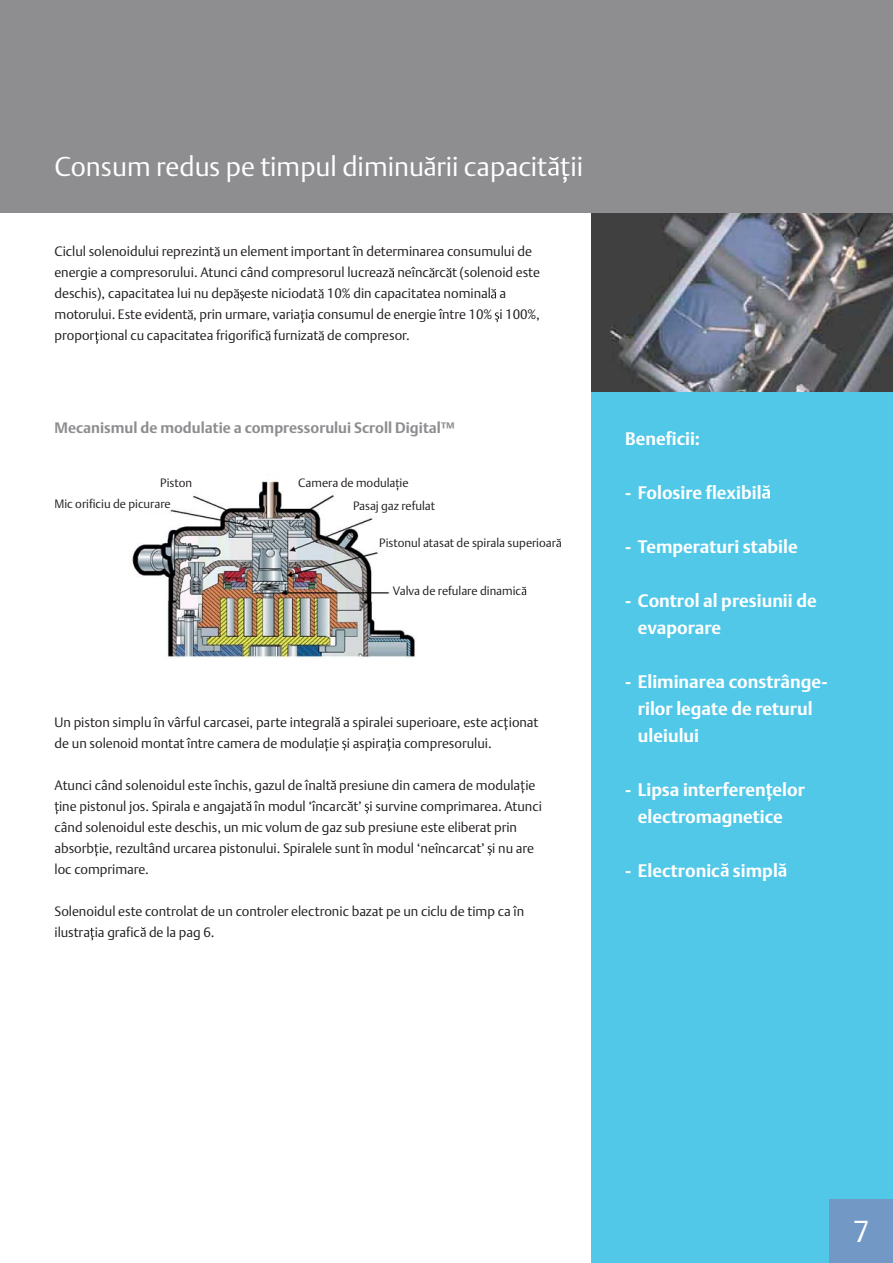
<style>
.page{position:relative;width:893px;height:1263px;background:#fff}
.page>*{position:absolute;margin:0;border:0;box-sizing:border-box;transform-origin:0 0}
.t1{font:30px "DTL Argo T Light";color:#fff}
.t2{font:27px "DTL Argo T Light";color:#fff}
.t3{font:700 18px/27px "DTL Argo T";color:#fff}
.t4{font:700 15px "DTL Argo T";color:#8e8e91}
.t5{font:13.5px/21px "DTL Argo T Light";color:#231f20}
.t6{font:12px/23.2px "DTL Argo T Light";color:#231f20}
</style>
<div class="page">
<div style="left:591px;top:0;width:302px;height:1263px;background:#51c8e8"></div>
<div style="left:829px;top:1199px;width:64px;height:64px;background:#7299c6"></div>
<div style="left:0;top:0;width:893px;height:213px;background:#8e8e91"></div>
<svg style="left:335px;top:717px;width:5px;height:10px"></svg>
<svg style="left:504px;top:718px;width:4px;height:12px"></svg>
<svg style="left:324px;top:739px;width:5px;height:12px"></svg>
<svg style="left:342px;top:741px;width:4px;height:10px"></svg>
<svg style="left:387px;top:739px;width:4px;height:12px"></svg>
<svg style="left:331px;top:780px;width:5px;height:10px"></svg>
<svg style="left:520px;top:781px;width:5px;height:12px"></svg>
<svg style="left:55px;top:802px;width:4px;height:12px"></svg>
<svg style="left:246px;top:801px;width:5px;height:10px"></svg>
<svg style="left:348px;top:801px;width:5px;height:10px"></svg>
<svg style="left:365px;top:804px;width:4px;height:10px"></svg>
<svg style="left:94px;top:844px;width:5px;height:12px"></svg>
<svg style="left:487px;top:846px;width:5px;height:10px"></svg>
<svg style="left:90px;top:928px;width:4px;height:12px"></svg>
<svg style="left:141px;top:927px;width:5px;height:10px"></svg>
<svg style="left:762px;top:485px;width:8px;height:14px"></svg>
<svg style="left:766px;top:783px;width:6px;height:18px"></svg>
<svg style="left:720px;top:863px;width:8px;height:14px"></svg>
<svg style="left:778px;top:863px;width:8px;height:14px"></svg>
<img style="left:591px;top:213px;width:302px;height:178px">
<svg style="left:424px;top:157px;width:11px;height:19px"></svg>
<svg style="left:548px;top:157px;width:21px;height:26px"></svg>
<svg style="left:214px;top:247px;width:6px;height:9px"></svg>
<svg style="left:389px;top:268px;width:5px;height:9px"></svg>
<svg style="left:429px;top:268px;width:5px;height:9px"></svg>
<svg style="left:446px;top:268px;width:5px;height:9px"></svg>
<svg style="left:234px;top:289px;width:10px;height:12px"></svg>
<svg style="left:318px;top:289px;width:6px;height:9px"></svg>
<svg style="left:491px;top:289px;width:5px;height:9px"></svg>
<svg style="left:188px;top:310px;width:5px;height:9px"></svg>
<svg style="left:300px;top:310px;width:5px;height:13px"></svg>
<svg style="left:495px;top:312px;width:4px;height:10px"></svg>
<svg style="left:95px;top:331px;width:4px;height:13px"></svg>
<svg style="left:265px;top:331px;width:5px;height:9px"></svg>
<svg style="left:319px;top:331px;width:5px;height:9px"></svg>
<img style="left:132px;top:481px;width:284px;height:178px">
<svg style="left:395px;top:479px;width:4px;height:12px"></svg>
<svg style="left:556px;top:539px;width:5px;height:8px"></svg>
<svg style="left:522px;top:587px;width:4px;height:8px"></svg>
<h2 class="t2" style="left:55px;top:155px;width:530px">Consum redus pe timpul diminu rii capacit ii</h2>
<p class="t5" style="left:55px;top:242px;width:487px">Ciclul solenoidului reprezint un element important în determinarea consumului de energie a compresorului. Atunci când compresorul lucreaz neînc rc t (solenoid este deschis), capacitatea lui nu dep este niciodat 10% din capacitatea nominal a motorului. Este evident , prin urmare, varia ia consumul de energie între 10% i 100%, propor ional cu capacitatea frigorific furnizat de compresor.</p>
<p class="t4" style="left:55px;top:421px;width:401px">Mecanismul de modulatie a compressorului Scroll Digital™</p>
<p class="t6" style="left:160px;top:472px;width:33px">Piston</p>
<p class="t6" style="left:353px;top:472px;width:84px;text-indent:-55px">Camera de modula ie<br>Pasaj gaz refulat</p>
<p class="t6" style="left:379px;top:532px;width:178px">Pistonul atasat de spirala superioar</p>
<p class="t6" style="left:393px;top:580px;width:130px">Valva de refulare dinamic</p>
<p class="t6" style="left:55px;top:494px;width:118px">Mic orificiu de picurare</p>
<p class="t5" style="left:55px;top:713px;width:485px">Un piston simplu în vârful carcasei, parte integral a spiralei superioare, este ac ionat de un solenoid montat între camera de modula ie i aspira ia compresorului.</p>
<p class="t5" style="left:55px;top:776px;width:483px">Atunci când solenoidul este închis, gazul de înalt presiune din camera de modula ie</p>
<p class="t5" style="left:59px;top:797px;width:484px">ine pistonul jos. Spirala e angajat în modul ‘încarc t’ i survine comprimarea. Atunci</p>
<p class="t5" style="left:55px;top:818px;width:464px">când solenoidul este deschis, un mic volum de gaz sub presiune este eliberat prin</p>
<p class="t5" style="left:55px;top:839px;width:481px">absorb ie, rezultând urcarea pistonului. Spiralele sunt în modul ‘neîncarcat’ i nu are</p>
<p class="t5" style="left:55px;top:860px;width:96px">loc comprimare.</p>
<p class="t5" style="left:55px;top:902px;width:471px">Solenoidul este controlat de un controler electronic bazat pe un ciclu de timp ca în ilustra ia grafic de la pag 6.</p>
<h3 class="t3" style="left:625px;top:426px;width:76px">Beneficii:</h3>
<h3 class="t3" style="left:625px;top:480px;width:138px">- Folosire flexibil</h3>
<h3 class="t3" style="left:625px;top:534px;width:174px">- Temperaturi stabile</h3>
<h3 class="t3" style="left:638px;top:588px;width:180px;text-indent:-13px">- Control al presiunii de evaporare</h3>
<h3 class="t3" style="left:638px;top:669px;width:191px;text-indent:-13px">- Eliminarea constrânge&shy;rilor legate de returul uleiului</h3>
<h3 class="t3" style="left:625px;top:777px;width:181px;text-align:center">- Lipsa interferen elor electromagnetice</h3>
<h3 class="t3" style="left:625px;top:858px;width:154px">- Electronic simpl</h3>
<h1 class="t1" style="left:853px;top:1218px;width:18px">7</h1>
</div>
